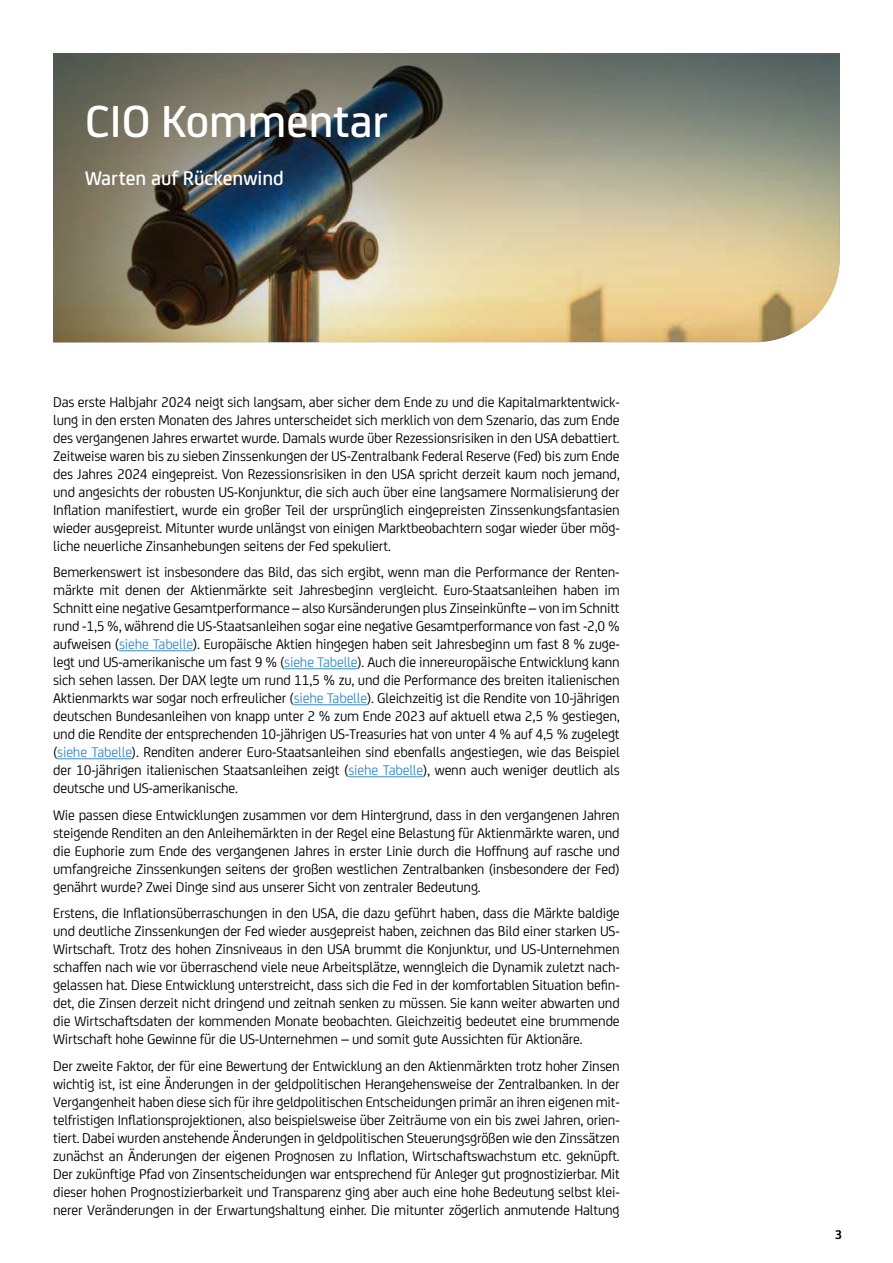
<style>
.page{position:relative;width:893px;height:1263px;background:#fff}
.page>*{position:absolute;margin:0;border:0;box-sizing:border-box;transform-origin:0 0}
.t1{font:500 48px "Uni Credit";color:#fff}
.t2{font:500 21px "Uni Credit";color:#fff}
.t3{font:15px/18px "Uni Credit";letter-spacing:-.01em;color:#000;text-align:justify}
.t4{font:700 13.5px "Uni Credit";color:#000}
.s1{color:#378bca}
</style>
<div class="page">
<div style="left:52px;top:50px;width:789px;height:293px;background:#000;opacity:.6"></div>
<hr style="left:119px;top:650px;width:74px;height:1px;background:#378bca">
<hr style="left:284px;top:668px;width:73px;height:1px;background:#378bca">
<hr style="left:294px;top:704px;width:73px;height:1px;background:#378bca">
<hr style="left:57px;top:758px;width:75px;height:1px;background:#378bca">
<hr style="left:348px;top:776px;width:75px;height:1px;background:#378bca">
<h1 class="t1" style="left:85px;top:86px;width:305px">CIO Kommentar</h1>
<h2 class="t2" style="left:85px;top:163px;width:200px">Warten auf Rückenwind</h2>
<p class="t3" style="left:53px;top:392px;width:568px">Das erste Halbjahr 2024 neigt sich langsam, aber sicher dem Ende zu und die Kapitalmarktentwick&shy;lung in den ersten Monaten des Jahres unterscheidet sich merklich von dem Szenario, das zum Ende des vergangenen Jahres erwartet wurde. Damals wurde über Rezessionsrisiken in den USA debattiert.<br>Zeitweise waren bis zu sieben Zinssenkungen der US-Zentralbank Federal Reserve (Fed) bis zum Ende des Jahres 2024 eingepreist. Von Rezessionsrisiken in den USA spricht derzeit kaum noch jemand, und angesichts der robusten US-Konjunktur, die sich auch über eine langsamere Normalisierung der Inflation manifestiert, wurde ein großer Teil der ursprünglich eingepreisten Zinssenkungsfantasien wieder ausgepreist. Mitunter wurde unlängst von einigen Marktbeobachtern sogar wieder über mög&shy;liche neuerliche Zinsanhebungen seitens der Fed spekuliert.</p>
<p class="t3" style="left:53px;top:562px;width:568px">Bemerkenswert ist insbesondere das Bild, das sich ergibt, wenn man die Performance der Renten&shy;märkte mit denen der Aktienmärkte seit Jahresbeginn vergleicht. Euro-Staatsanleihen haben im Schnitt eine negative Gesamtperformance – also Kursänderungen plus Zinseinkünfte – von im Schnitt rund -1,5 %, während die US-Staatsanleihen sogar eine negative Gesamtperformance von fast -2,0 % aufweisen (<span class="s1">siehe Tabelle</span>). Europäische Aktien hingegen haben seit Jahresbeginn um fast 8 % zuge&shy;legt und US-amerikanische um fast 9 % (<span class="s1">siehe Tabelle</span>). Auch die innereuropäische Entwicklung kann sich sehen lassen. Der DAX legte um rund 11,5 % zu, und die Performance des breiten italienischen Aktienmarkts war sogar noch erfreulicher (<span class="s1">siehe Tabelle</span>). Gleichzeitig ist die Rendite von 10-jährigen deutschen Bundesanleihen von knapp unter 2 % zum Ende 2023 auf aktuell etwa 2,5 % gestiegen, und die Rendite der entsprechenden 10-jährigen US-Treasuries hat von unter 4 % auf 4,5 % zugelegt (<span class="s1">siehe Tabelle</span>). Renditen anderer Euro-Staatsanleihen sind ebenfalls angestiegen, wie das Beispiel der 10-jährigen italienischen Staatsanleihen zeigt (<span class="s1">siehe Tabelle</span>), wenn auch weniger deutlich als deutsche und US-amerikanische.</p>
<p class="t3" style="left:53px;top:805px;width:568px">Wie passen diese Entwicklungen zusammen vor dem Hintergrund, dass in den vergangenen Jahren steigende Renditen an den Anleihemärkten in der Regel eine Belastung für Aktienmärkte waren, und die Euphorie zum Ende des vergangenen Jahres in erster Linie durch die Hoffnung auf rasche und umfangreiche Zinssenkungen seitens der großen westlichen Zentralbanken (insbesondere der Fed) genährt wurde? Zwei Dinge sind aus unserer Sicht von zentraler Bedeutung.</p>
<p class="t3" style="left:53px;top:903px;width:568px">Erstens, die Inflationsüberraschungen in den USA, die dazu geführt haben, dass die Märkte baldige und deutliche Zinssenkungen der Fed wieder ausgepreist haben, zeichnen das Bild einer starken US-Wirtschaft. Trotz des hohen Zinsniveaus in den USA brummt die Konjunktur, und US-Unternehmen schaffen nach wie vor überraschend viele neue Arbeitsplätze, wenngleich die Dynamik zuletzt nach&shy;gelassen hat. Diese Entwicklung unterstreicht, dass sich die Fed in der komfortablen Situation befin&shy;det, die Zinsen derzeit nicht dringend und zeitnah senken zu müssen. Sie kann weiter abwarten und die Wirtschaftsdaten der kommenden Monate beobachten. Gleichzeitig bedeutet eine brummende Wirtschaft hohe Gewinne für die US-Unternehmen – und somit gute Aussichten für Aktionäre.</p>
<p class="t3" style="left:53px;top:1056px;width:568px">Der zweite Faktor, der für eine Bewertung der Entwicklung an den Aktienmärkten trotz hoher Zinsen wichtig ist, ist eine Änderungen in der geldpolitischen Herangehensweise der Zentralbanken. In der Vergangenheit haben diese sich für ihre geldpolitischen Entscheidungen primär an ihren eigenen mit&shy;telfristigen Inflationsprojektionen, also beispielsweise über Zeiträume von ein bis zwei Jahren, orien&shy;tiert. Dabei wurden anstehende Änderungen in geldpolitischen Steuerungsgrößen wie den Zinssätzen zunächst an Änderungen der eigenen Prognosen zu Inflation, Wirtschaftswachstum etc. geknüpft.<br>Der zukünftige Pfad von Zinsentscheidungen war entsprechend für Anleger gut prognostizierbar. Mit dieser hohen Prognostizierbarkeit und Transparenz ging aber auch eine hohe Bedeutung selbst klei&shy;nerer Veränderungen in der Erwartungshaltung einher. Die mitunter zögerlich anmutende Haltung</p>
<p class="t4" style="left:835px;top:1224px;width:9px">3</p>
</div>
